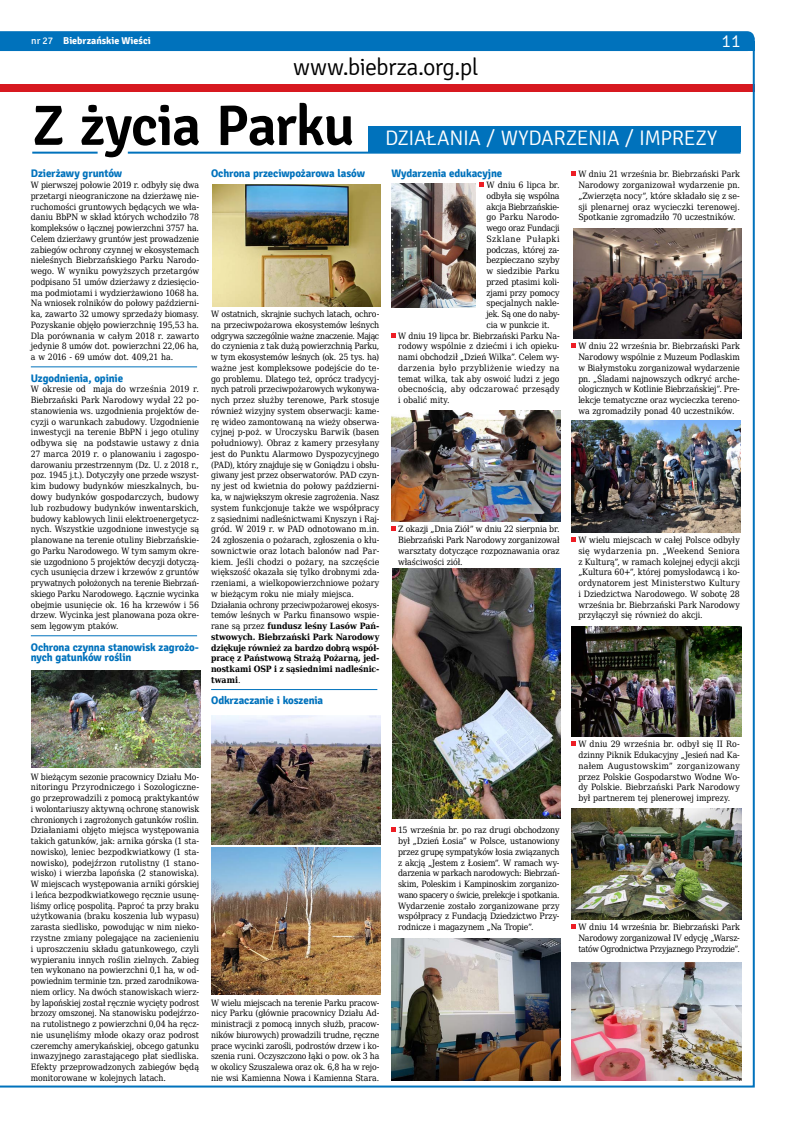
<style>
.page{position:relative;width:786px;height:1123px;background:#fff}
.page>*{position:absolute;margin:0;border:0;box-sizing:border-box;transform-origin:0 0}
.t1{font:600 57px "Signika";letter-spacing:-.025em;color:#000}
.t2{font:300 24px "Signika";letter-spacing:-.03em;color:#000}
.t3{font:300 21px "Signika";letter-spacing:.005em;color:#fff}
.t4{font:300 18px "Signika";color:#fff}
.t5{font:700 11px/10.7px "Signika";letter-spacing:-.015em;color:#0072bc}
.t6{font:700 10px "Signika";color:#fff}
.t7{font:8.7px/10.8px "DejaVu Serif Condensed";letter-spacing:-.01em;color:#000;text-align:justify}
.t8{font:8.7px "DejaVu Serif Condensed";letter-spacing:-.03em;color:#000}
.t9{font:8.7px "DejaVu Serif Condensed";letter-spacing:.025em;color:#000}
.t10{font:8.7px "DejaVu Serif Condensed";letter-spacing:.02em;color:#000}
.t11{font:8.7px "DejaVu Serif Condensed";letter-spacing:-.04em;color:#000}
.t12{font:8.7px "DejaVu Serif Condensed";letter-spacing:.055em;color:#000}
.s1{font-weight:400}
.s2{font-weight:700}
</style>
<div class="page">
<svg style="left:0;top:31px;width:754px;height:13px;background:#0374bc"></svg>
<div style="left:745px;top:41px;width:9px;height:10px;background:#0072bc"></div>
<img style="left:0;top:44px;width:754px;height:1043px">
<p class="t6" style="left:31px;top:35px;width:121px"><span class="s1">nr 27</span> Biebrzańskie Wieści</p>
<h3 class="t4" style="left:721px;top:31px;width:21px">11</h3>
<h2 class="t2" style="left:293px;top:54px;width:187px">WWW.BIEBRZA.ORG.PL</h2>
<h1 class="t1" style="left:32px;top:92px;width:324px">Z życia Parku</h1>
<h3 class="t3" style="left:385px;top:126px;width:64px">DZIAŁANIA</h3>
<h3 class="t3" style="left:486px;top:126px;width:54px">/ WYDARZENIA</h3>
<h3 class="t3" style="left:625px;top:126px;width:26px">/ IMPREZ</h3>
<h3 class="t3" style="left:707px;top:126px;width:12px">Y</h3>
<p class="t5" style="left:31px;top:168px;width:93px">Dzierżawy gruntów</p>
<p class="t7" style="left:31px;top:179px;width:170px">W pierwszej połowie 2019 r. odbyły się dwa przetargi nieograniczone na dzierżawę nie&shy;ruchomości gruntowych będących we wła&shy;daniu BbPN w skład których wchodziło 78 kompleksów o łącznej powierzchni 3757 ha.<br>Celem dzierżawy gruntów jest prowadzenie zabiegów ochrony czynnej w ekosystemach nieleśnych Biebrzańskiego Parku Narodo&shy;wego. W wyniku powyższych przetargów podpisano 51 umów dzierżawy z dziesięcio&shy;ma podmiotami i wydzierżawiono 1068 ha.<br>Na wniosek rolników do połowy październi&shy;ka, zawarto 32 umowy sprzedaży biomasy.<br>Pozyskanie objęło powierzchnię 195,53 ha.<br>Dla porównania w całym 2018 r. zawarto jedynie 8 umów dot. powierzchni 22,06 ha, a w 2016 - 69 umów dot. 409,21 ha.</p>
<p class="t5" style="left:31px;top:373px;width:94px">Uzgodnienia, opinie</p>
<p class="t7" style="left:31px;top:384px;width:170px">W okresie od maja do września 2019 r.<br>Biebrzański Park Narodowy wydał 22 po&shy;stanowienia ws. uzgodnienia projektów de&shy;cyzji o warunkach zabudowy. Uzgodnienie inwestycji na terenie BbPN i jego otuliny odbywa się na podstawie ustawy z dnia 27 marca 2019 r. o planowaniu i zagospo&shy;darowaniu przestrzennym (Dz. U. z 2018 r., poz. 1945 j.t.). Dotyczyły one przede wszyst&shy;kim budowy budynków mieszkalnych, bu&shy;dowy budynków gospodarczych, budowy lub rozbudowy budynków inwentarskich, budowy kablowych linii elektroenergetycz&shy;nych. Wszystkie uzgodnione inwestycje są planowane na terenie otuliny Biebrzańskie&shy;go Parku Narodowego. W tym samym okre&shy;sie uzgodniono 5 projektów decyzji dotyczą&shy;cych usunięcia drzew i krzewów z gruntów prywatnych położonych na terenie Biebrzań&shy;skiego Parku Narodowego. Łącznie wycinka obejmie usunięcie ok. 16 ha krzewów i 56 drzew. Wycinka jest planowana poza okre&shy;sem lęgowym ptaków.</p>
<p class="t5" style="left:31px;top:641px;width:170px">Ochrona czynna stanowisk zagrożo&shy;nych gatunków roślin</p>
<p class="t5" style="left:211px;top:168px;width:155px">Ochrona przeciwpożarowa lasów</p>
<p class="t7" style="left:211px;top:308px;width:170px;text-align:left">W ostatnich, skrajnie suchych latach, ochro&shy;na przeciwpożarowa ekosystemów leśnych odgrywa szczególnie ważne znaczenie. Mając do czynienia z tak dużą powierzchnią Parku, w tym ekosystemów leśnych (ok. 25 tys. ha) ważne jest kompleksowe podejście do te&shy;go problemu. Dlatego też, oprócz tradycyj&shy;nych patroli przeciwpożarowych wykonywa&shy;nych przez służby terenowe, Park stosuje również wizyjny system obserwacji: kame&shy;rę wideo zamontowaną na wieży obserwa&shy;cyjnej p-poż. w Uroczysku Barwik (basen południowy). Obraz z kamery przesyłany jest do Punktu Alarmowo Dyspozycyjnego (PAD), który znajduje się w Goniądzu i obsłu&shy;giwany jest przez obserwatorów. PAD czyn&shy;ny jest od kwietnia do połowy październi&shy;ka, w największym okresie zagrożenia. Nasz system funkcjonuje także we współpracy z sąsiednimi nadleśnictwami Knyszyn i Raj&shy;gród. W 2019 r. w PAD odnotowano m.in.<br>24 zgłoszenia o pożarach, zgłoszenia o kłu&shy;sownictwie oraz lotach balonów nad Par&shy;kiem. Jeśli chodzi o pożary, na szczęście większość okazała się tylko drobnymi zda&shy;rzeniami, a wielkopowierzchniowe pożary w bieżącym roku nie miały miejsca.<br>Działania ochrony przeciwpożarowej ekosys&shy;temów leśnych w Parku finansowo wspie&shy;rane są przez <span class="s2">fundusz leśny Lasów Pań&shy;stwowych. Biebrzański Park Narodowy dziękuje również za bardzo dobrą współ&shy;pracę z Państwową Strażą Pożarną, jed&shy;nostkami OSP i z sąsiednimi nadleśnic&shy;twami</span>.</p>
<p class="t5" style="left:211px;top:695px;width:113px">Odkrzaczanie i koszenia</p>
<p class="t5" style="left:391px;top:168px;width:112px">Wydarzenia edukacyjne</p>
<p class="t7" style="left:486px;top:179px;width:75px">W dniu 6 lipca br.</p>
<p class="t7" style="left:486px;top:190px;width:75px">odbyła się wspólna</p>
<p class="t8" style="left:486px;top:200px;width:75px">akcja Biebrzańskie-</p>
<p class="t7" style="left:486px;top:212px;width:75px">go Parku Narodo-</p>
<p class="t8" style="left:486px;top:221px;width:75px">wego oraz Fundacji</p>
<p class="t12" style="left:486px;top:232px;width:75px">Szklane Pułapki</p>
<p class="t7" style="left:486px;top:244px;width:75px">podczas, której za-</p>
<p class="t7" style="left:486px;top:255px;width:75px">bezpieczano szyby</p>
<p class="t7" style="left:486px;top:265px;width:75px">w siedzibie Parku</p>
<p class="t7" style="left:486px;top:276px;width:75px">przed ptasimi koli-</p>
<p class="t7" style="left:486px;top:287px;width:75px">zjami przy pomocy</p>
<p class="t7" style="left:486px;top:298px;width:75px">specjalnych nakle-</p>
<p class="t11" style="left:486px;top:307px;width:75px">jek. Są one do naby-</p>
<p class="t7" style="left:486px;top:319px;width:65px">cia w punkcie it.</p>
<p class="t7" style="left:398px;top:330px;width:163px">W dniu 19 lipca br. Biebrzański Parku Na-</p>
<p class="t7" style="left:398px;top:341px;width:163px">rodowy wspólnie z dziećmi i ich opieku-</p>
<p class="t7" style="left:398px;top:351px;width:163px">nami obchodził „Dzień Wilka”. Celem wy-</p>
<p class="t9" style="left:398px;top:361px;width:163px">darzenia było przybliżenie wiedzy na</p>
<p class="t7" style="left:398px;top:373px;width:163px">temat wilka, tak aby oswoić ludzi z jego</p>
<p class="t10" style="left:398px;top:383px;width:163px">obecnością, aby odczarować przesądy</p>
<p class="t7" style="left:398px;top:394px;width:53px">i obalić mity.</p>
<p class="t7" style="left:398px;top:523px;width:163px">Z okazji „Dnia Ziół” w dniu 22 sierpnia br.<br>Biebrzański Park Narodowy zorganizował warsztaty dotyczące rozpoznawania oraz właściwości ziół.</p>
<p class="t7" style="left:31px;top:771px;width:170px">W bieżącym sezonie pracownicy Działu Mo&shy;nitoringu Przyrodniczego i Sozologiczne&shy;go przeprowadzili z pomocą praktykantów i wolontariuszy aktywną ochronę stanowisk chronionych i zagrożonych gatunków roślin.<br>Działaniami objęto miejsca występowania takich gatunków, jak: arnika górska (1 sta&shy;nowisko), leniec bezpodkwiatkowy (1 sta&shy;nowisko), podejźrzon rutolistny (1 stano&shy;wisko) i wierzba lapońska (2 stanowiska).<br>W miejscach występowania arniki górskiej i leńca bezpodkwiatkowego ręcznie usunę&shy;liśmy orlicę pospolitą. Paproć ta przy braku użytkowania (braku koszenia lub wypasu) zarasta siedlisko, powodując w nim nieko&shy;rzystne zmiany polegające na zacienieniu i uproszczeniu składu gatunkowego, czyli wypieraniu innych roślin zielnych. Zabieg ten wykonano na powierzchni 0,1 ha, w od&shy;powiednim terminie tzn. przed zarodnikowa&shy;niem orlicy. Na dwóch stanowiskach wierz&shy;by lapońskiej został ręcznie wycięty podrost brzozy omszonej. Na stanowisku podejźrzo&shy;na rutolistnego z powierzchni 0,04 ha ręcz&shy;nie usunęliśmy młode okazy oraz podrost czeremchy amerykańskiej, obcego gatunku inwazyjnego zarastającego płat siedliska.<br>Efekty przeprowadzonych zabiegów będą monitorowane w kolejnych latach.</p>
<p class="t7" style="left:211px;top:996px;width:170px">W wielu miejscach na terenie Parku pracow&shy;nicy Parku (głównie pracownicy Działu Ad&shy;ministracji z pomocą innych służb, pracow&shy;ników biurowych) prowadzili trudne, ręczne prace wycinki zarośli, podrostów drzew i ko&shy;szenia runi. Oczyszczono łąki o pow. ok 3 ha w okolicy Szuszalewa oraz ok. 6,8 ha w rejo&shy;nie wsi Kamienna Nowa i Kamienna Stara.</p>
<p class="t7" style="left:398px;top:824px;width:163px">15 września br. po raz drugi obchodzony był „Dzień Łosia” w Polsce, ustanowiony przez grupę sympatyków łosia związanych z akcją „Jestem z Łosiem”. W ramach wy&shy;darzenia w parkach narodowych: Biebrzań&shy;skim, Poleskim i Kampinoskim zorganizo&shy;wano spacery o świcie, prelekcje i spotkania.<br>Wydarzenie zostało zorganizowane przy współpracy z Fundacją Dziedzictwo Przy&shy;rodnicze i magazynem „Na Tropie”.</p>
<p class="t7" style="left:578px;top:168px;width:163px">W dniu 21 września br. Biebrzański Park Narodowy zorganizował wydarzenie pn. „Zwierzęta nocy”, które składało się z se&shy;sji plenarnej oraz wycieczki terenowej.<br>Spotkanie zgromadziło 70 uczestników.</p>
<p class="t7" style="left:578px;top:341px;width:163px">W dniu 22 września br. Biebrzański Park Narodowy wspólnie z Muzeum Podlaskim w Białymstoku zorganizował wydarzenie pn. „Śladami najnowszych odkryć arche&shy;ologicznych w Kotlinie Biebrzańskiej”. Pre&shy;lekcje tematyczne oraz wycieczka tereno&shy;wa zgromadziły ponad 40 uczestników.</p>
<p class="t7" style="left:578px;top:534px;width:163px">W wielu miejscach w całej Polsce odbyły się wydarzenia pn. „Weekend Seniora z Kulturą”, w ramach kolejnej edycji akcji „Kultura 60+”, której pomysłodawcą i ko&shy;ordynatorem jest Ministerstwo Kultury i Dziedzictwa Narodowego. W sobotę 28 września br. Biebrzański Park Narodowy przyłączył się również do akcji.</p>
<p class="t7" style="left:578px;top:738px;width:163px">W dniu 29 września br. odbył się II Ro&shy;dzinny Piknik Edukacyjny „Jesień nad Ka&shy;nałem Augustowskim” zorganizowany przez Polskie Gospodarstwo Wodne Wo&shy;dy Polskie. Biebrzański Park Narodowy był partnerem tej plenerowej imprezy.</p>
<p class="t7" style="left:578px;top:921px;width:163px">W dniu 14 września br. Biebrzański Park Narodowy zorganizował IV edycję „Warsz&shy;tatów Ogrodnictwa Przyjaznego Przyrodzie”.</p>
</div>
